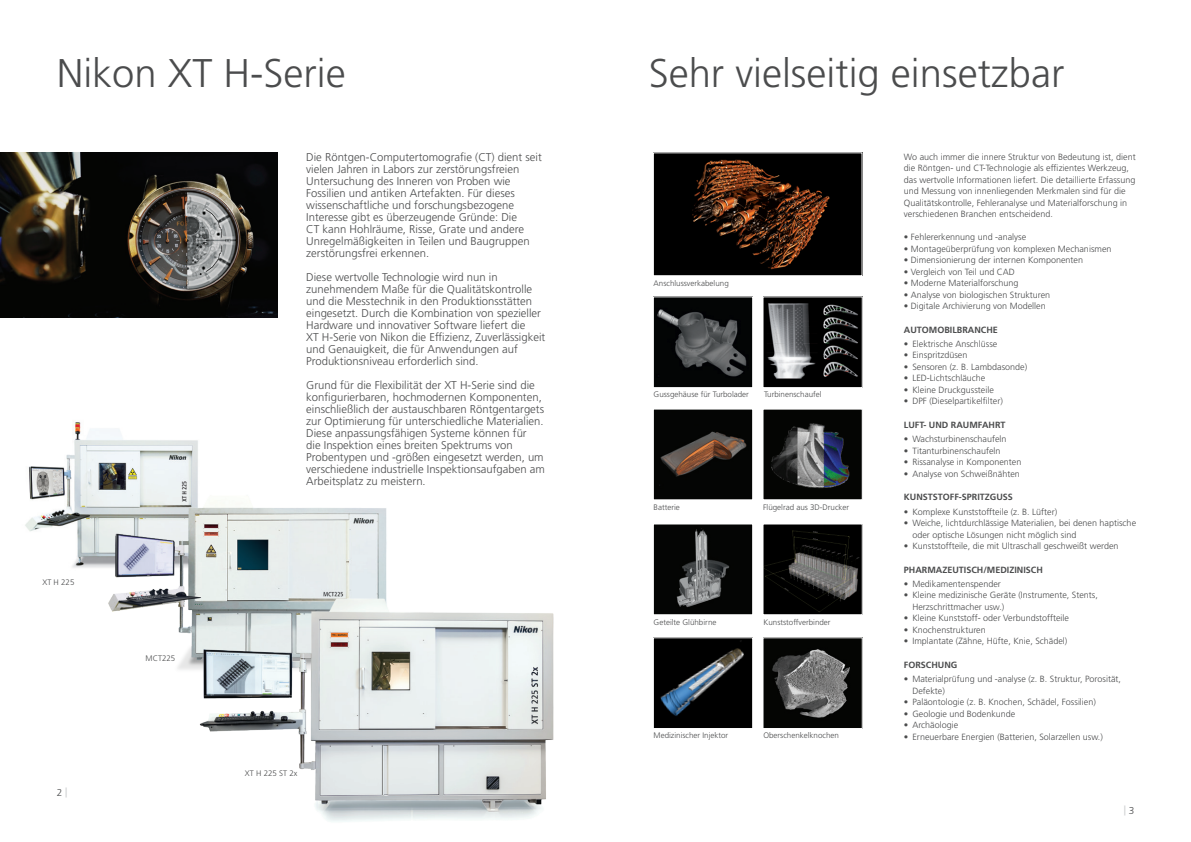
<style>
.page{position:relative;width:1191px;height:842px;background:#fff}
.page>*{position:absolute;margin:0;border:0;box-sizing:border-box;transform-origin:0 0}
.Titel_productpagina{font:300 40px "Frutiger LT Std";color:#4b4c4d}
.Body_tekst{font:300 11.3px/12px "Frutiger LT Std";color:#4b4c4d}
.TITLE_2{font:300 10px "Frutiger LT Std";color:#4b4c4d}
.TITLE_2-2{font:700 10px "Frutiger LT Std";color:#d1d2d4}
.Body_tekst-2{font:300 9px/11.5px "Frutiger LT Std";color:#4b4c4d}
.Tussentitel_1{font:700 9px "Frutiger LT Std";color:#4b4c4d}
.t1{font:300 8px "Frutiger LT Std";color:#4b4c4d}
.s1{font-weight:700;color:#d1d2d4}
.s2{font-weight:300;color:#4b4c4d}
</style>
<div class="page">
<img style="left:0;top:152px;width:278px;height:165px">
<img style="left:655px;top:298px;width:96px;height:88px">
<div style="left:653px;top:296px;width:100px;height:92px;border:1px solid #fff"></div>
<img style="left:655px;top:411px;width:96px;height:87px">
<div style="left:653px;top:409px;width:100px;height:91px;border:1px solid #fff"></div>
<img style="left:764px;top:298px;width:96px;height:88px">
<div style="left:762px;top:296px;width:100px;height:92px;border:1px solid #fff"></div>
<div style="left:762px;top:409px;width:100px;height:91px;background:#040503"></div>
<img style="left:655px;top:639px;width:96px;height:88px">
<div style="left:653px;top:637px;width:100px;height:92px;border:1px solid #fff"></div>
<img style="left:764px;top:639px;width:96px;height:88px">
<div style="left:762px;top:637px;width:100px;height:92px;border:1px solid #fff"></div>
<img style="left:655px;top:154px;width:205px;height:120px">
<div style="left:653px;top:152px;width:209px;height:124px;border:1px solid #fff"></div>
<img style="left:764px;top:525px;width:96px;height:88px">
<div style="left:762px;top:523px;width:100px;height:92px;border:1px solid #fff"></div>
<img style="left:655px;top:525px;width:96px;height:88px">
<div style="left:653px;top:523px;width:100px;height:92px;border:1px solid #fff"></div>
<img style="left:769px;top:410px;width:89px;height:78px">
<img style="left:25px;top:422px;width:173px;height:146px">
<img style="left:102px;top:479px;width:285px;height:191px">
<img style="left:197px;top:584px;width:357px;height:238px">
<p class="Titel_productpagina" style="left:57px;top:50px;width:290px">Nikon XT H-Serie</p>
<p class="t1" style="left:43px;top:578px;width:34px">XT H 225</p>
<p class="TITLE_2" style="left:57px;top:787px;width:12px">2 <span class="s1">|</span></p>
<p class="t1" style="left:146px;top:654px;width:31px">MCT225</p>
<p class="Body_tekst" style="left:306px;top:151px;width:237px">Die Röntgen-Computertomografie (CT) dient seit vielen Jahren in Labors zur zerstörungsfreien</p>
<p class="Body_tekst" style="left:306px;top:175px;width:210px">Untersuchung des Inneren von Proben wie<br>Fossilien und antiken Artefakten. Für dieses wissenschaftliche und forschungsbezogene</p>
<p class="Body_tekst" style="left:306px;top:211px;width:212px">Interesse gibt es überzeugende Gründe: Die</p>
<p class="Body_tekst" style="left:306px;top:223px;width:219px">CT kann Hohlräume, Risse, Grate und andere</p>
<p class="Body_tekst" style="left:306px;top:235px;width:225px">Unregelmäßigkeiten in Teilen und Baugruppen</p>
<p class="Body_tekst" style="left:306px;top:247px;width:124px">zerstörungsfrei erkennen.</p>
<p class="Body_tekst" style="left:306px;top:271px;width:193px">Diese wertvolle Technologie wird nun in</p>
<p class="Body_tekst" style="left:306px;top:283px;width:227px">zunehmendem Maße für die Qualitätskontrolle</p>
<p class="Body_tekst" style="left:306px;top:295px;width:227px">und die Messtechnik in den Produktionsstätten</p>
<p class="Body_tekst" style="left:306px;top:307px;width:240px">eingesetzt. Durch die Kombination von spezieller Hardware und innovativer Software liefert die<br>XT H-Serie von Nikon die Effizienz, Zuverlässigkeit und Genauigkeit, die für Anwendungen auf Produktionsniveau erforderlich sind.</p>
<p class="Body_tekst" style="left:306px;top:379px;width:230px">Grund für die Flexibilität der XT H-Serie sind die</p>
<p class="Body_tekst" style="left:306px;top:391px;width:239px">konfigurierbaren, hochmodernen Komponenten, einschließlich der austauschbaren Röntgentargets</p>
<p class="Body_tekst" style="left:306px;top:415px;width:240px">zur Optimierung für unterschiedliche Materialien.<br>Diese anpassungsfähigen Systeme können für<br>die Inspektion eines breiten Spektrums von Probentypen und -größen eingesetzt werden, um verschiedene industrielle Inspektionsaufgaben am Arbeitsplatz zu meistern.</p>
<p class="t1" style="left:245px;top:768px;width:54px">XT H 225 ST 2x</p>
<p class="Titel_productpagina" style="left:648px;top:50px;width:417px">Sehr vielseitig einsetzbar</p>
<p class="t1" style="left:653px;top:278px;width:77px">Anschlussverkabelung</p>
<p class="t1" style="left:653px;top:390px;width:97px">Gussgehäuse für Turbolader</p>
<p class="t1" style="left:764px;top:390px;width:59px">Turbinenschaufel</p>
<p class="t1" style="left:653px;top:502px;width:28px">Batterie</p>
<p class="t1" style="left:763px;top:502px;width:88px">Flügelrad aus 3D-Drucker</p>
<p class="t1" style="left:653px;top:617px;width:64px">Geteilte Glühbirne</p>
<p class="t1" style="left:763px;top:617px;width:68px">Kunststoffverbinder</p>
<p class="t1" style="left:653px;top:731px;width:76px">Medizinischer Injektor</p>
<p class="t1" style="left:763px;top:731px;width:77px">Oberschenkelknochen</p>
<p class="Body_tekst-2" style="left:904px;top:151px;width:233px">Wo auch immer die innere Struktur von Bedeutung ist, dient</p>
<p class="Body_tekst-2" style="left:904px;top:162px;width:227px">die Röntgen- und CT-Technologie als effizientes Werkzeug,</p>
<p class="Body_tekst-2" style="left:904px;top:174px;width:233px">das wertvolle Informationen liefert. Die detaillierte Erfassung</p>
<p class="Body_tekst-2" style="left:904px;top:185px;width:223px">und Messung von innenliegenden Merkmalen sind für die</p>
<p class="Body_tekst-2" style="left:904px;top:197px;width:225px">Qualitätskontrolle, Fehleranalyse und Materialforschung in</p>
<p class="Body_tekst-2" style="left:904px;top:208px;width:151px">verschiedenen Branchen entscheidend.</p>
<p class="Body_tekst-2" style="left:904px;top:231px;width:124px">• Fehlererkennung und -analyse</p>
<p class="Body_tekst-2" style="left:904px;top:243px;width:209px">• Montageüberprüfung von komplexen Mechanismen</p>
<p class="Body_tekst-2" style="left:904px;top:254px;width:181px">• Dimensionierung der internen Komponenten</p>
<p class="Body_tekst-2" style="left:904px;top:266px;width:113px">• Vergleich von Teil und CAD</p>
<p class="Body_tekst-2" style="left:904px;top:277px;width:116px">• Moderne Materialforschung</p>
<p class="Body_tekst-2" style="left:904px;top:289px;width:148px">• Analyse von biologischen Strukturen</p>
<p class="Body_tekst-2" style="left:904px;top:300px;width:143px">• Digitale Archivierung von Modellen</p>
<p class="Tussentitel_1" style="left:904px;top:324px;width:95px">AUTOMOBILBRANCHE</p>
<p class="Body_tekst-2" style="left:904px;top:338px;width:95px">• Elektrische Anschlüsse</p>
<p class="Body_tekst-2" style="left:904px;top:350px;width:65px">• Einspritzdüsen</p>
<p class="Body_tekst-2" style="left:904px;top:361px;width:125px">• Sensoren (z. B. Lambdasonde)</p>
<p class="Body_tekst-2" style="left:904px;top:373px;width:83px">• LED-Lichtschläuche</p>
<p class="Body_tekst-2" style="left:904px;top:384px;width:92px">• Kleine Druckgussteile</p>
<p class="Body_tekst-2" style="left:904px;top:396px;width:100px">• DPF (Dieselpartikelfilter)</p>
<p class="Tussentitel_1" style="left:904px;top:419px;width:103px">LUFT- UND RAUMFAHRT</p>
<p class="Body_tekst-2" style="left:904px;top:434px;width:104px">• Wachsturbinenschaufeln</p>
<p class="Body_tekst-2" style="left:904px;top:445px;width:98px">• Titanturbinenschaufeln</p>
<p class="Body_tekst-2" style="left:904px;top:457px;width:119px">• Rissanalyse in Komponenten</p>
<p class="Body_tekst-2" style="left:904px;top:468px;width:118px">• Analyse von Schweißnähten</p>
<p class="Tussentitel_1" style="left:904px;top:492px;width:111px">KUNSTSTOFF-SPRITZGUSS</p>
<p class="Body_tekst-2" style="left:904px;top:506px;width:155px">• Komplexe Kunststoffteile (z. B. Lüfter)</p>
<p class="Body_tekst-2" style="left:912px;top:517px;width:225px;text-indent:-9px">• Weiche, lichtdurchlässige Materialien, bei denen haptische oder optische Lösungen nicht möglich sind</p>
<p class="Body_tekst-2" style="left:904px;top:540px;width:216px">• Kunststoffteile, die mit Ultraschall geschweißt werden</p>
<p class="Tussentitel_1" style="left:904px;top:564px;width:141px">PHARMAZEUTISCH/MEDIZINISCH</p>
<p class="Body_tekst-2" style="left:904px;top:578px;width:99px">• Medikamentenspender</p>
<p class="Body_tekst-2" style="left:912px;top:590px;width:187px;text-indent:-9px">• Kleine medizinische Geräte (Instrumente, Stents,<br>Herzschrittmacher usw.)</p>
<p class="Body_tekst-2" style="left:904px;top:613px;width:167px">• Kleine Kunststoff- oder Verbundstoffteile</p>
<p class="Body_tekst-2" style="left:904px;top:624px;width:83px">• Knochenstrukturen</p>
<p class="Body_tekst-2" style="left:904px;top:636px;width:165px">• Implantate (Zähne, Hüfte, Knie, Schädel)</p>
<p class="Tussentitel_1" style="left:904px;top:659px;width:55px">FORSCHUNG</p>
<p class="Body_tekst-2" style="left:912px;top:674px;width:210px;text-indent:-9px">• Materialprüfung und -analyse (z. B. Struktur, Porosität,<br>Defekte)</p>
<p class="Body_tekst-2" style="left:904px;top:697px;width:194px">• Paläontologie (z. B. Knochen, Schädel, Fossilien)</p>
<p class="Body_tekst-2" style="left:904px;top:708px;width:113px">• Geologie und Bodenkunde</p>
<p class="Body_tekst-2" style="left:904px;top:720px;width:56px">• Archäologie</p>
<p class="Body_tekst-2" style="left:904px;top:731px;width:201px">• Erneuerbare Energien (Batterien, Solarzellen usw.)</p>
<p class="TITLE_2-2" style="left:1123px;top:803px;width:12px">| <span class="s2">3</span></p>
</div>
